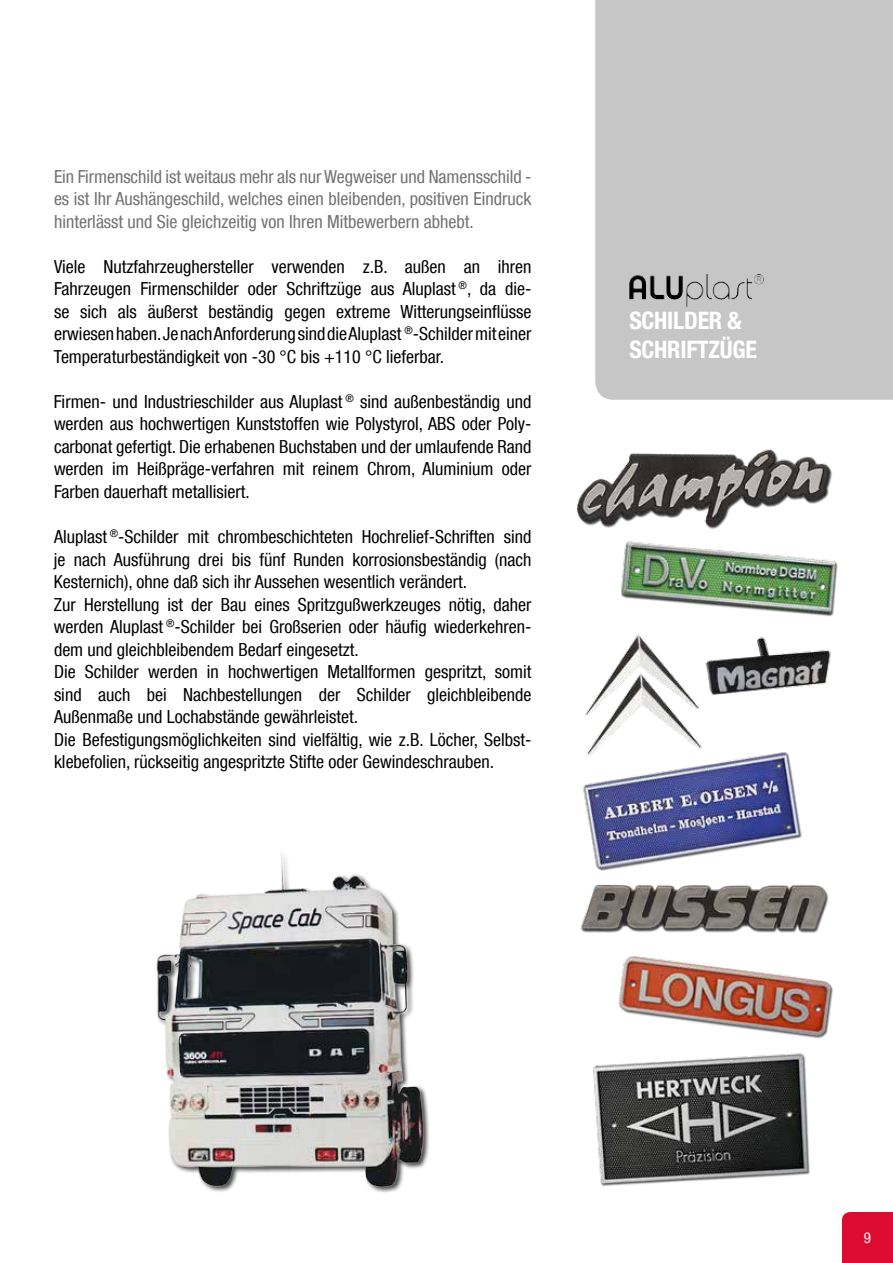
<style>
.page{position:relative;width:893px;height:1263px;background:#fff}
.page>*{position:absolute;margin:0;border:0;box-sizing:border-box;transform-origin:0 0}
.t1{font:700 condensed 24px/28.8px "Helvetica Neue LT Com";letter-spacing:-.01em;color:#fff}
.t2{font:condensed 18px/22.5px "Helvetica Neue LT Com";color:#000;text-align:justify}
.t3{font:condensed 18px/22.5px "Helvetica Neue LT Com";color:#707173;text-align:justify}
.t4{font:condensed 15px "Helvetica Neue LT Com";color:#fff}
</style>
<div class="page">
<img style="left:156px;top:853px;width:273px;height:340px">
<img style="left:577px;top:449px;width:261px;height:738px">
<div style="left:842px;top:1212px;width:51px;height:51px;background:#dd0b2f"></div>
<div style="left:595px;top:0;width:298px;height:400px;background:#c6c6c6"></div>
<img style="left:629px;top:274px;width:134px;height:32px">
<p class="t3" style="left:54px;top:165px;width:479px">Ein Firmenschild ist weitaus mehr als nur Wegweiser und Namensschild - es ist Ihr Aushängeschild, welches einen bleibenden, positiven Eindruck hinterlässt und Sie gleichzeitig von Ihren Mitbewerbern abhebt.</p>
<p class="t2" style="left:54px;top:255px;width:479px">Viele Nutzfahrzeughersteller verwenden z.B. außen an ihren Fahrzeugen Firmenschilder oder Schriftzüge aus Aluplast <sup>®</sup>, da die&shy;se sich als äußerst beständig gegen extreme Witterungseinflüsse erwiesen haben. Je nach Anforderung sind die Aluplast <sup>®</sup>-Schilder mit einer Temperaturbeständigkeit von -30 °C bis +110 °C lieferbar.</p>
<p class="t2" style="left:54px;top:390px;width:479px">Firmen- und Industrieschilder aus Aluplast <sup>®</sup> sind außenbeständig und werden aus hochwertigen Kunststoffen wie Polystyrol, ABS oder Poly&shy;carbonat gefertigt. Die erhabenen Buchstaben und der umlaufende Rand werden im Heißpräge-verfahren mit reinem Chrom, Aluminium oder Farben dauerhaft metallisiert.</p>
<p class="t2" style="left:54px;top:525px;width:479px;text-align:left">Aluplast <sup>®</sup>-Schilder mit chrombeschichteten Hochrelief-Schriften sind je nach Ausführung drei bis fünf Runden korrosionsbeständig (nach Kesternich), ohne daß sich ihr Aussehen wesentlich verändert.<br>Zur Herstellung ist der Bau eines Spritzgußwerkzeuges nötig, daher werden Aluplast <sup>®</sup>-Schilder bei Großserien oder häufig wiederkehren&shy;dem und gleichbleibendem Bedarf eingesetzt.<br>Die Schilder werden in hochwertigen Metallformen gespritzt, somit sind auch bei Nachbestellungen der Schilder gleichbleibende Außenmaße und Lochabstände gewährleistet.<br>Die Befestigungsmöglichkeiten sind vielfältig, wie z.B. Löcher, Selbst&shy;klebefolien, rückseitig angespritzte Stifte oder Gewindeschrauben.</p>
<h1 class="t1" style="left:629px;top:306px;width:129px">SCHILDER &amp;<br>SCHRIFTZÜGE</h1>
<p class="t4" style="left:864px;top:1229px;width:9px">9</p>
</div>
